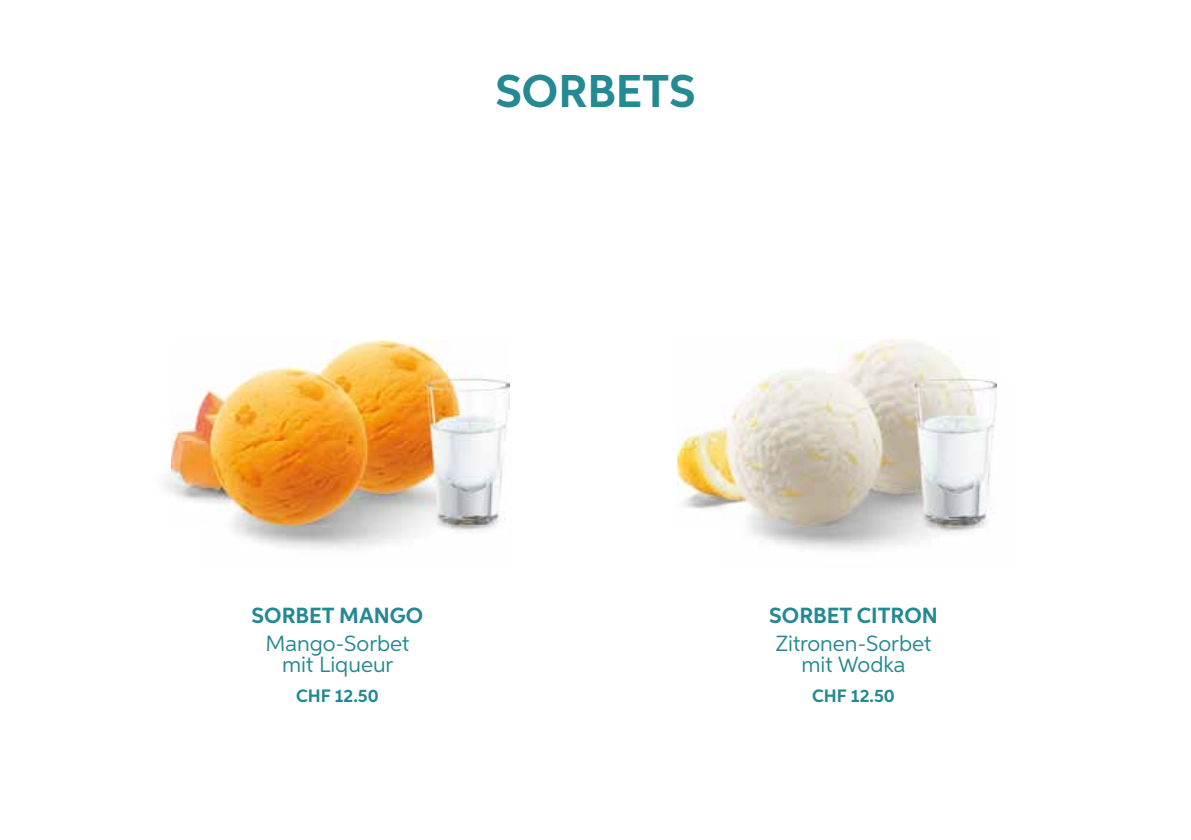
<style>
.page{position:relative;width:1191px;height:840px;background:#fff}
.page>*{position:absolute;margin:0;border:0;box-sizing:border-box;transform-origin:0 0}
.t1{font:700 46px "Aspira";color:#238992}
.t2{font:22px/21.6px "Aspira";color:#238992;text-align:center}
.t3{font:700 22px "Aspira";color:#238992}
.t4{font:700 18px "Aspira";color:#238992}
</style>
<div class="page">
<img style="left:451px;top:524px;width:46px;height:7px">
<img style="left:232px;top:524px;width:219px;height:26px">
<img style="left:171px;top:340px;width:338px;height:184px">
<img style="left:939px;top:382px;width:58px;height:150px">
<img style="left:677px;top:340px;width:319px;height:186px">
<h1 class="t1" style="left:495px;top:63px;width:201px">SORBETS</h1>
<p class="t3" style="left:252px;top:601px;width:173px">SORBET MANGO</p>
<p class="t2" style="left:265px;top:631px;width:145px">Mango-Sorbet mit Liqueur</p>
<p class="t4" style="left:296px;top:684px;width:84px">CHF 12.50</p>
<p class="t3" style="left:769px;top:601px;width:170px">SORBET CITRON</p>
<p class="t2" style="left:775px;top:631px;width:157px">Zitronen-Sorbet mit Wodka</p>
<p class="t4" style="left:812px;top:684px;width:84px">CHF 12.50</p>
</div>
